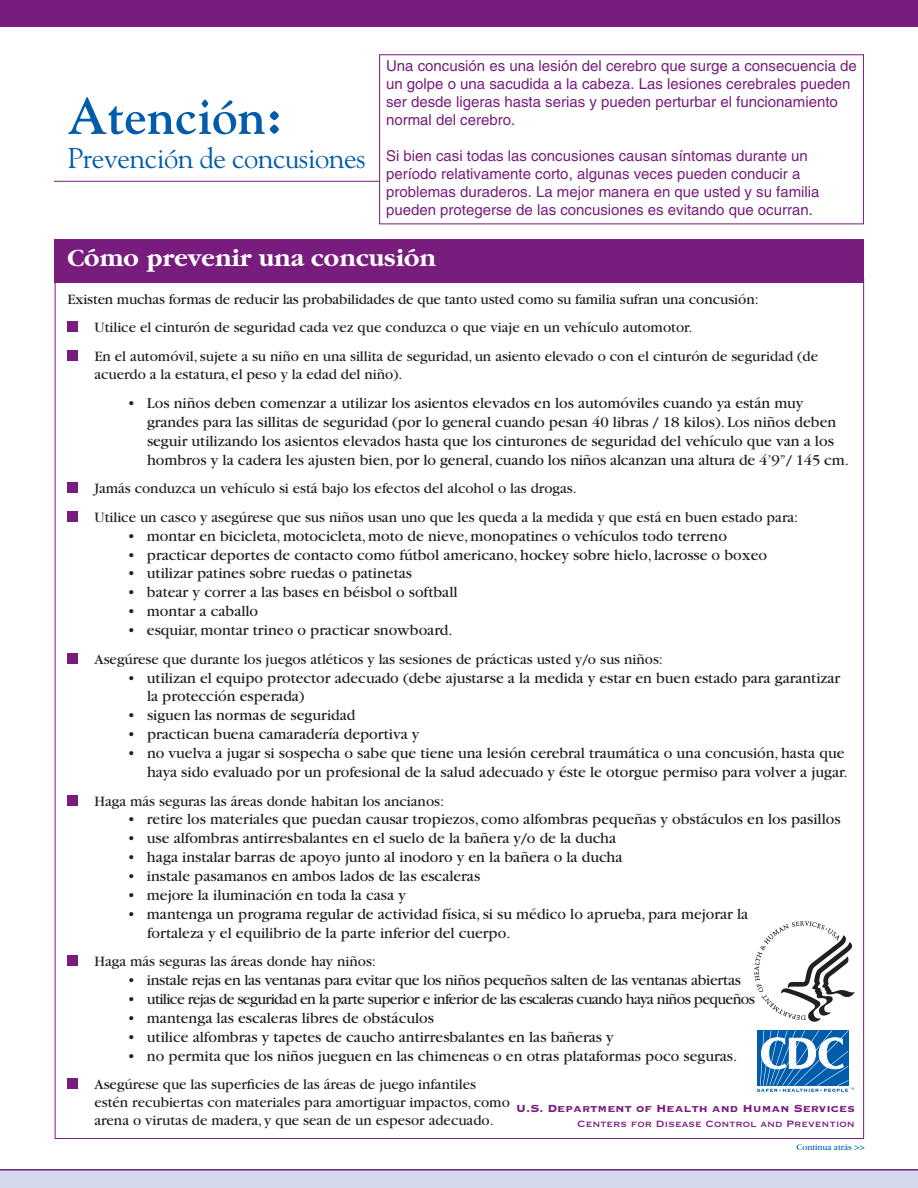
<style>
.page{position:relative;width:918px;height:1188px;background:#fff}
.page>*{position:absolute;margin:0;border:0;box-sizing:border-box;transform-origin:0 0}
.t1{font:700 51px "Goudy";color:#015dab}
.t2{font:28.5px "Goudy";letter-spacing:-.02em;color:#015dab}
.t3{font:700 25.5px "Garamond";color:#fff}
.t4{font:15.75px/18.9px "Garamond";color:#231f20}
.t5{font:15.75px "Garamond";letter-spacing:-.04em;color:#231f20}
.t6{font:15.75px "Garamond";letter-spacing:-.02em;color:#231f20}
.t7{font:15px/28.5px "Garamond";color:#231f20}
.t8{font:15px/18px "Helvetica";color:#781d7d}
.t9{font:13.5px "Copperplate Thirty Three BC";color:#781d7d}
.t10{font:12px "Copperplate Thirty One BC";color:#781d7d}
.t11{font:9px "Garamond";color:#015dab}
</style>
<div class="page">
<div style="left:0;top:0;width:918px;height:26px;background:#781d7d"></div>
<svg style="left:0;top:1169px;width:918px;height:19px;background:#cbcbe5"></svg>
<div style="left:55px;top:239px;width:809px;height:44px;background:#781d7d"></div>
<svg style="left:757px;top:1030px;width:92px;height:1px"></svg>
<svg style="left:757px;top:1031px;width:97px;height:61px"></svg>
<img style="left:754px;top:921px;width:101px;height:101px">
<div style="left:379px;top:54px;width:485px;height:170px;border:1px solid #781d7d"></div>
<hr style="left:54px;top:181px;width:325px;height:1px;background:#781d7d">
<div style="left:68px;top:321px;width:10px;height:11px;background:#781d7d"></div>
<div style="left:68px;top:350px;width:10px;height:11px;background:#781d7d"></div>
<div style="left:68px;top:482px;width:10px;height:11px;background:#781d7d"></div>
<div style="left:68px;top:511px;width:10px;height:11px;background:#781d7d"></div>
<div style="left:68px;top:653px;width:10px;height:11px;background:#781d7d"></div>
<div style="left:68px;top:795px;width:10px;height:11px;background:#781d7d"></div>
<div style="left:68px;top:955px;width:10px;height:11px;background:#781d7d"></div>
<div style="left:68px;top:1078px;width:10px;height:11px;background:#781d7d"></div>
<h1 class="t1" style="left:68px;top:85px;width:217px">Atención:</h1>
<h2 class="t2" style="left:68px;top:140px;width:300px">Prevención de concusiones</h2>
<p class="t8" style="left:386px;top:56px;width:472px">Una concusión es una lesión del cerebro que surge a consecuencia de un golpe o una sacudida a la cabeza. Las lesiones cerebrales pueden ser desde ligeras hasta serias y pueden perturbar el funcionamiento normal del cerebro.</p>
<p class="t8" style="left:386px;top:146px;width:435px">Si bien casi todas las concusiones causan síntomas durante un período relativamente corto, algunas veces pueden conducir a problemas duraderos. La mejor manera en que usted y su familia pueden protegerse de las concusiones es evitando que ocurran.</p>
<h3 class="t3" style="left:68px;top:244px;width:370px">Cómo prevenir una concusión</h3>
<p class="t7" style="left:94px;top:285px;width:725px;text-indent:-27px">Existen muchas formas de reducir las probabilidades de que tanto usted como su familia sufran una concusión:<br>Utilice el cinturón de seguridad cada vez que conduzca o que viaje en un vehículo automotor.<br>En el automóvil, sujete a su niño en una sillita de seguridad, un asiento elevado o con el cinturón de seguridad (de</p>
<p class="t7" style="left:94px;top:360px;width:310px">acuerdo a la estatura, el peso y la edad del niño).</p>
<p class="t4" style="left:147px;top:394px;width:703px;text-indent:-20px">• Los niños deben comenzar a utilizar los asientos elevados en los automóviles cuando ya están muy grandes para las sillitas de seguridad (por lo general cuando pesan 40 libras / 18 kilos). Los niños deben seguir utilizando los asientos elevados hasta que los cinturones de seguridad del vehículo que van a los hombros y la cadera les ajusten bien, por lo general, cuando los niños alcanzan una altura de 4’9”/ 145 cm.</p>
<p class="t7" style="left:94px;top:474px;width:705px">Jamás conduzca un vehículo si está bajo los efectos del alcohol o las drogas.<br>Utilice un casco y asegúrese que sus niños usan uno que les queda a la medida y que está en buen estado para:</p>
<p class="t4" style="left:128px;top:526px;width:601px">• montar en bicicleta, motocicleta, moto de nieve, monopatines o vehículos todo terreno</p>
<p class="t4" style="left:128px;top:545px;width:641px">• practicar deportes de contacto como fútbol americano, hockey sobre hielo, lacrosse o boxeo</p>
<p class="t4" style="left:128px;top:564px;width:286px">• utilizar patines sobre ruedas o patinetas</p>
<p class="t4" style="left:128px;top:583px;width:332px">• batear y correr a las bases en béisbol o softball</p>
<p class="t4" style="left:128px;top:602px;width:132px">• montar a caballo</p>
<p class="t4" style="left:128px;top:621px;width:327px">• esquiar, montar trineo o practicar snowboard.</p>
<p class="t7" style="left:94px;top:645px;width:570px">Asegúrese que durante los juegos atléticos y las sesiones de prácticas usted y/o sus niños:</p>
<p class="t4" style="left:147px;top:668px;width:695px;text-indent:-20px">• utilizan el equipo protector adecuado (debe ajustarse a la medida y estar en buen estado para garantizar la protección esperada)</p>
<p class="t4" style="left:128px;top:706px;width:229px">• siguen las normas de seguridad</p>
<p class="t4" style="left:128px;top:725px;width:293px">• practican buena camaradería deportiva y</p>
<p class="t4" style="left:128px;top:744px;width:722px;text-align:right">• no vuelva a jugar si sospecha o sabe que tiene una lesión cerebral traumática o una concusión, hasta que haya sido evaluado por un profesional de la salud adecuado y éste le otorgue permiso para volver a jugar.</p>
<p class="t7" style="left:94px;top:787px;width:351px">Haga más seguras las áreas donde habitan los ancianos:</p>
<p class="t4" style="left:128px;top:810px;width:715px">• retire los materiales que puedan causar tropiezos, como alfombras pequeñas y obstáculos en los pasillos</p>
<p class="t4" style="left:128px;top:829px;width:490px">• use alfombras antirresbalantes en el suelo de la bañera y/o de la ducha</p>
<p class="t4" style="left:128px;top:848px;width:497px">• haga instalar barras de apoyo junto al inodoro y en la bañera o la ducha</p>
<p class="t4" style="left:128px;top:867px;width:354px">• instale pasamanos en ambos lados de las escaleras</p>
<p class="t4" style="left:128px;top:886px;width:280px">• mejore la iluminación en toda la casa y</p>
<p class="t4" style="left:147px;top:905px;width:603px;text-indent:-20px">• mantenga un programa regular de actividad física, si su médico lo aprueba, para mejorar la fortaleza y el equilibrio de la parte inferior del cuerpo.</p>
<p class="t7" style="left:94px;top:948px;width:283px">Haga más seguras las áreas donde hay niños:</p>
<p class="t6" style="left:128px;top:972px;width:615px">• instale rejas en las ventanas para evitar que los niños pequeños salten de las ventanas abiertas</p>
<p class="t5" style="left:128px;top:991px;width:629px">• utilice rejas de seguridad en la parte superior e inferior de las escaleras cuando haya niños pequeños</p>
<p class="t4" style="left:128px;top:1009px;width:308px">• mantenga las escaleras libres de obstáculos</p>
<p class="t4" style="left:128px;top:1028px;width:488px">• utilice alfombras y tapetes de caucho antirresbalantes en las bañeras y</p>
<p class="t4" style="left:128px;top:1047px;width:611px">• no permita que los niños jueguen en las chimeneas o en otras plataformas poco seguras.</p>
<p class="t7" style="left:94px;top:1076px;width:417px;line-height:18px">Asegúrese que las superficies de las áreas de juego infantiles estén recubiertas con materiales para amortiguar impactos, como arena o virutas de madera, y que sean de un espesor adecuado.</p>
<p class="t9" style="left:516px;top:1102px;width:341px">U.S. Department of Health and Human Services</p>
<p class="t10" style="left:577px;top:1117px;width:279px">Centers for Disease Control and Prevention</p>
<p class="t11" style="left:797px;top:1142px;width:70px">Continua atrás &gt;&gt;</p>
</div>
